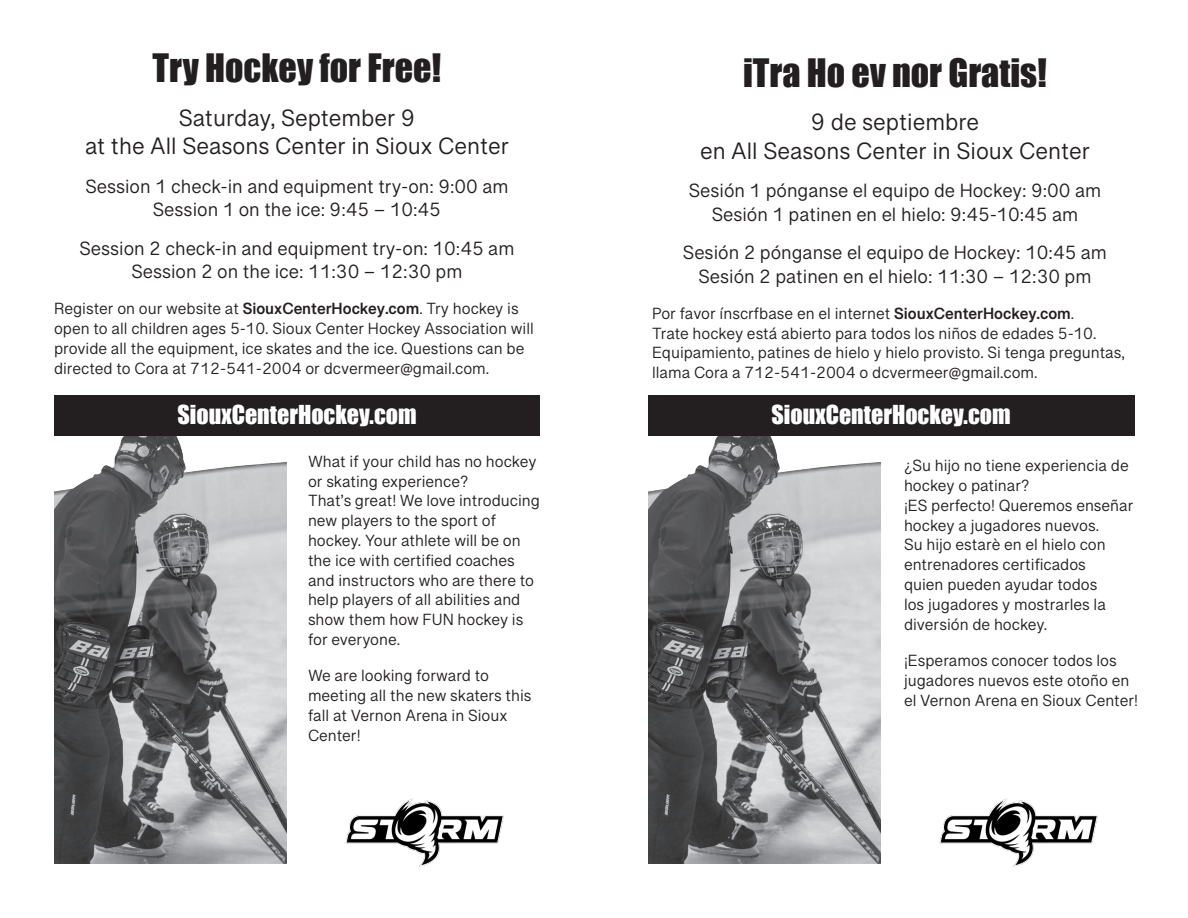
<style>
.page{position:relative;width:1188px;height:918px;background:#fff}
.page>*{position:absolute;margin:0;border:0;box-sizing:border-box;transform-origin:0 0}
.t1{font:36px "Impact";color:#231f20}
.t2{font:24px/28.8px "Grantha Sangam MN";color:#231f20;text-align:center}
.t3{font:24px "Impact";color:#fff}
.t4{font:19.5px/23.4px "Grantha Sangam MN";color:#231f20;text-align:center}
.t5{font:16.5px/19.8px "Grantha Sangam MN";color:#231f20}
.s1{font-weight:700}
</style>
<div class="page">
<img style="left:54px;top:435px;width:232px;height:429px">
<img style="left:648px;top:435px;width:232px;height:429px">
<div style="left:54px;top:395px;width:486px;height:40px;background:#231f20"></div>
<div style="left:648px;top:395px;width:486px;height:40px;background:#231f20"></div>
<img style="left:345px;top:798px;width:159px;height:69px">
<img style="left:939px;top:798px;width:159px;height:69px">
<p class="t1" style="left:153px;top:40px;width:290px">Try Hockey for Free!</p>
<p class="t2" style="left:85px;top:103px;width:425px">Saturday, September 9<br>at the All Seasons Center in Sioux Center</p>
<p class="t4" style="left:85px;top:174px;width:425px">Session 1 check-in and equipment try-on: 9:00 am<br>Session 1 on the ice: 9:45 – 10:45</p>
<p class="t4" style="left:79px;top:236px;width:436px">Session 2 check-in and equipment try-on: 10:45 am<br>Session 2 on the ice: 11:30 – 12:30 pm</p>
<p class="t5" style="left:54px;top:299px;width:481px">Register on our website at <span class="s1">SiouxCenterHockey.com</span>. Try hockey is open to all children ages 5-10. Sioux Center Hockey Association will provide all the equipment, ice skates and the ice. Questions can be directed to Cora at 712-541-2004 or dcvermeer@gmail.com.</p>
<h1 class="t1" style="left:743px;top:45px;width:305px">iTra Ho ev nor Gratis!</h1>
<h2 class="t2" style="left:700px;top:107px;width:391px">9 de septiembre<br>en All Seasons Center in Sioux Center</h2>
<p class="t4" style="left:689px;top:179px;width:414px">Sesión 1 pónganse el equipo de Hockey: 9:00 am<br>Sesión 1 patinen en el hielo: 9:45-10:45 am</p>
<p class="t4" style="left:683px;top:241px;width:426px">Sesión 2 pónganse el equipo de Hockey: 10:45 am<br>Sesión 2 patinen en el hielo: 11:30 – 12:30 pm</p>
<p class="t5" style="left:652px;top:303px;width:475px">Por favor ínscrfbase en el internet <span class="s1">SiouxCenterHockey.com</span>.<br>Trate hockey está abierto para todos los niños de edades 5-10.<br>Equipamiento, patines de hielo y hielo provisto. Si tenga preguntas, llama Cora a 712-541-2004 o dcvermeer@gmail.com.</p>
<p class="t3" style="left:178px;top:396px;width:241px">SiouxCenterHockey.com</p>
<p class="t3" style="left:772px;top:396px;width:241px">SiouxCenterHockey.com</p>
<p class="t5" style="left:308px;top:451px;width:234px">What if your child has no hockey or skating experience?<br>That’s great! We love introducing new players to the sport of hockey. Your athlete will be on the ice with certified coaches and instructors who are there to help players of all abilities and show them how FUN hockey is for everyone.</p>
<p class="t5" style="left:308px;top:666px;width:225px">We are looking forward to meeting all the new skaters this fall at Vernon Arena in Sioux<br>Center!</p>
<p class="t5" style="left:904px;top:456px;width:231px">¿Su hijo no tiene experiencia de hockey o patinar?<br>¡ES perfecto! Queremos enseñar hockey a jugadores nuevos.<br>Su hijo estarè en el hielo con entrenadores certificados<br>quien pueden ayudar todos<br>los jugadores y mostrarles la diversión de hockey.</p>
<p class="t5" style="left:904px;top:650px;width:236px">¡Esperamos conocer todos los jugadores nuevos este otoño en el Vernon Arena en Sioux Center!</p>
</div>
